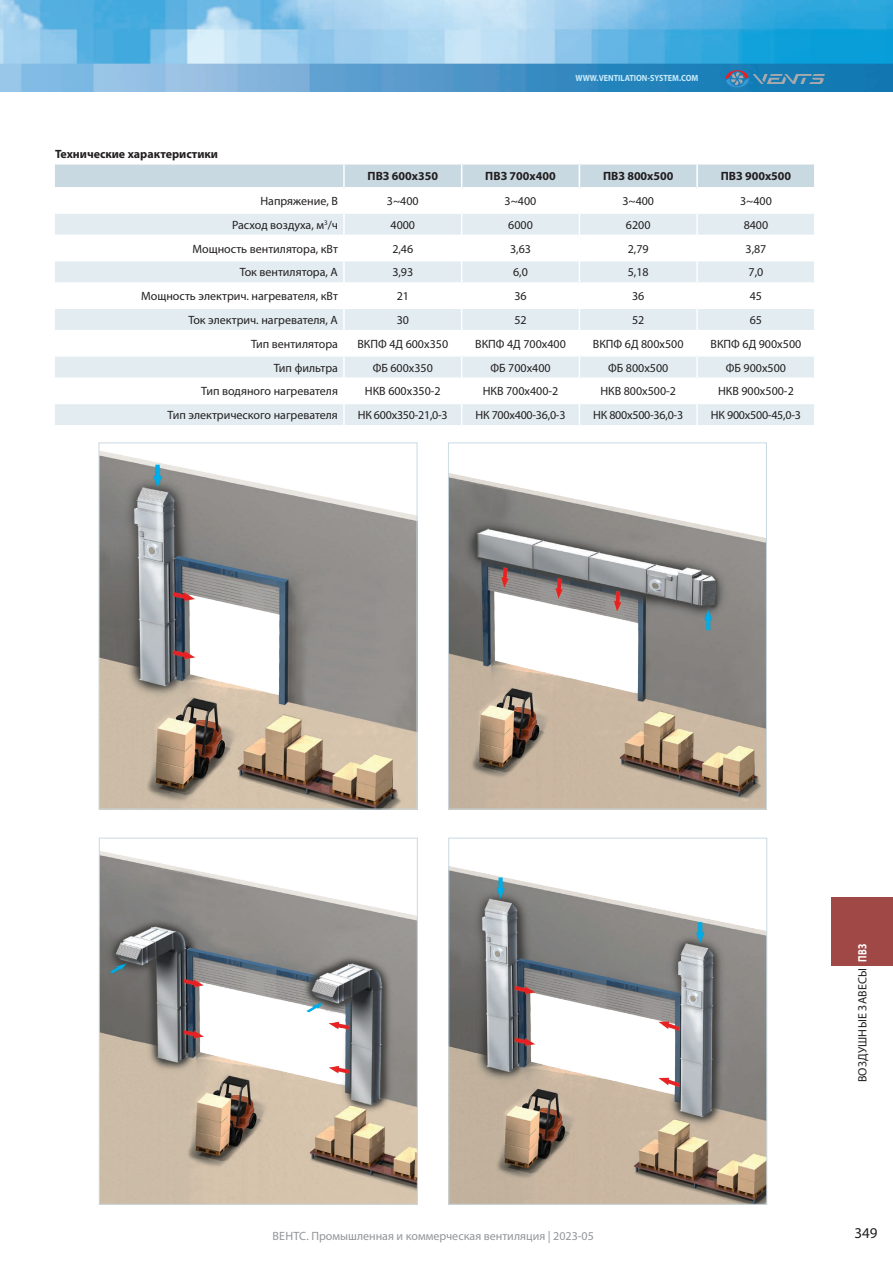
<style>
.page{position:relative;width:893px;height:1263px;background:#fff}
.page>*{position:absolute;margin:0;border:0;box-sizing:border-box;transform-origin:0 0}
.t1{font:15px "Myriad Pro";color:#231f20}
.t2{font:12px "Myriad Pro";color:#231f20}
.t3{font:700 12px "Myriad Pro";color:#231f20}
.t4{font:12px "Myriad Pro";letter-spacing:-.02em;color:#231f20}
.t5{font:12px "Myriad Pro";color:#939598}
.t6{font:12px "Myriad Pro";letter-spacing:.02em;color:#231f20}
.t7{font:700 12px "Myriad Pro";color:#fff;scale:.8 1}
.t8{font:700 9px "Myriad Pro";color:#c6eafa;scale:.9 1}
</style>
<div class="page">
<img style="left:0;top:0;width:893px;height:91px">
<svg style="left:726px;top:70px;width:99px;height:17px;background:#3e83af"></svg>
<div style="left:831px;top:897px;width:62px;height:68px;background:#a04845"></div>
<svg style="left:55px;top:163px;width:760px;height:262px"></svg>
<hr style="left:696px;top:165px;width:2px;height:24px;background:#fff">
<hr style="left:696px;top:189px;width:2px;height:23px;background:#fff">
<hr style="left:696px;top:212px;width:2px;height:24px;background:#fff">
<hr style="left:696px;top:236px;width:2px;height:24px;background:#fff">
<hr style="left:696px;top:260px;width:2px;height:24px;background:#fff">
<hr style="left:696px;top:284px;width:2px;height:24px;background:#fff">
<hr style="left:696px;top:308px;width:2px;height:23px;background:#fff">
<hr style="left:696px;top:331px;width:2px;height:24px;background:#fff">
<hr style="left:696px;top:355px;width:2px;height:24px;background:#fff">
<hr style="left:696px;top:379px;width:2px;height:24px;background:#fff">
<hr style="left:696px;top:403px;width:2px;height:22px;background:#fff">
<hr style="left:814px;top:165px;width:2px;height:24px;background:#fff">
<hr style="left:814px;top:189px;width:2px;height:23px;background:#fff">
<hr style="left:814px;top:212px;width:2px;height:24px;background:#fff">
<hr style="left:814px;top:236px;width:2px;height:24px;background:#fff">
<hr style="left:814px;top:260px;width:2px;height:24px;background:#fff">
<hr style="left:814px;top:284px;width:2px;height:24px;background:#fff">
<hr style="left:814px;top:308px;width:2px;height:23px;background:#fff">
<hr style="left:814px;top:331px;width:2px;height:24px;background:#fff">
<hr style="left:814px;top:355px;width:2px;height:24px;background:#fff">
<hr style="left:814px;top:379px;width:2px;height:24px;background:#fff">
<hr style="left:814px;top:403px;width:2px;height:22px;background:#fff">
<img style="left:101px;top:851px;width:315px;height:352px">
<div style="left:99px;top:838px;width:319px;height:367px;border:1px solid #c9d9e2"></div>
<img style="left:450px;top:473px;width:315px;height:334px">
<div style="left:448px;top:443px;width:319px;height:366px;border:1px solid #c9d9e2"></div>
<img style="left:101px;top:451px;width:314px;height:356px">
<div style="left:99px;top:443px;width:318px;height:366px;border:1px solid #c9d9e2"></div>
<img style="left:450px;top:866px;width:315px;height:337px">
<div style="left:448px;top:838px;width:319px;height:367px;border:1px solid #c9d9e2"></div>
<p class="t3" style="left:55px;top:146px;width:165px">Технические характеристики</p>
<p class="t8" style="left:575px;top:72px;width:138px">WWW.VENTILATION-SYSTEM.COM</p>
<p class="t3" style="left:368px;top:168px;width:72px">ПВЗ 600х350</p>
<p class="t3" style="left:485px;top:168px;width:72px">ПВЗ 700х400</p>
<p class="t3" style="left:603px;top:168px;width:72px">ПВЗ 800х500</p>
<p class="t3" style="left:721px;top:168px;width:72px">ПВЗ 900х500</p>
<p class="t2" style="left:260px;top:194px;width:79px">Напряжение, В</p>
<p class="t2" style="left:387px;top:194px;width:33px">3~400</p>
<p class="t2" style="left:505px;top:194px;width:33px">3~400</p>
<p class="t2" style="left:622px;top:194px;width:33px">3~400</p>
<p class="t2" style="left:740px;top:194px;width:33px">3~400</p>
<p class="t2" style="left:232px;top:217px;width:107px">Расход воздуха, м<sup>3</sup>/ч</p>
<p class="t2" style="left:390px;top:217px;width:26px">4000</p>
<p class="t2" style="left:508px;top:217px;width:26px">6000</p>
<p class="t2" style="left:626px;top:217px;width:26px">6200</p>
<p class="t2" style="left:744px;top:217px;width:26px">8400</p>
<p class="t2" style="left:192px;top:241px;width:147px">Мощность вентилятора, кВт</p>
<p class="t2" style="left:392px;top:241px;width:22px">2,46</p>
<p class="t2" style="left:510px;top:241px;width:22px">3,63</p>
<p class="t2" style="left:628px;top:241px;width:22px">2,79</p>
<p class="t2" style="left:745px;top:241px;width:22px">3,87</p>
<p class="t2" style="left:240px;top:265px;width:100px">Ток вентилятора, А</p>
<p class="t2" style="left:392px;top:265px;width:22px">3,93</p>
<p class="t2" style="left:513px;top:265px;width:16px">6,0</p>
<p class="t2" style="left:628px;top:265px;width:22px">5,18</p>
<p class="t2" style="left:749px;top:265px;width:16px">7,0</p>
<p class="t2" style="left:141px;top:289px;width:198px">Мощность электрич. нагревателя, кВт</p>
<p class="t2" style="left:397px;top:289px;width:14px">21</p>
<p class="t2" style="left:514px;top:289px;width:14px">36</p>
<p class="t2" style="left:632px;top:289px;width:14px">36</p>
<p class="t2" style="left:750px;top:289px;width:14px">45</p>
<p class="t2" style="left:189px;top:312px;width:151px">Ток электрич. нагревателя, А</p>
<p class="t2" style="left:397px;top:312px;width:14px">30</p>
<p class="t2" style="left:514px;top:312px;width:14px">52</p>
<p class="t2" style="left:632px;top:312px;width:14px">52</p>
<p class="t2" style="left:750px;top:312px;width:14px">65</p>
<p class="t2" style="left:251px;top:336px;width:88px">Тип вентилятора</p>
<p class="t2" style="left:357px;top:336px;width:92px">ВКПФ 4Д 600х350</p>
<p class="t2" style="left:475px;top:336px;width:92px">ВКПФ 4Д 700х400</p>
<p class="t2" style="left:593px;top:336px;width:92px">ВКПФ 6Д 800х500</p>
<p class="t2" style="left:711px;top:336px;width:92px">ВКПФ 6Д 900х500</p>
<p class="t2" style="left:274px;top:360px;width:66px">Тип фильтра</p>
<p class="t2" style="left:373px;top:360px;width:62px">ФБ 600х350</p>
<p class="t2" style="left:490px;top:360px;width:62px">ФБ 700х400</p>
<p class="t2" style="left:608px;top:360px;width:62px">ФБ 800х500</p>
<p class="t2" style="left:726px;top:360px;width:62px">ФБ 900х500</p>
<p class="t2" style="left:201px;top:384px;width:138px">Тип водяного нагревателя</p>
<p class="t2" style="left:365px;top:384px;width:77px">НКВ 600х350-2</p>
<p class="t2" style="left:483px;top:384px;width:77px">НКВ 700х400-2</p>
<p class="t2" style="left:600px;top:384px;width:77px">НКВ 800х500-2</p>
<p class="t2" style="left:718px;top:384px;width:77px">НКВ 900х500-2</p>
<p class="t2" style="left:168px;top:408px;width:172px">Тип электрического нагревателя</p>
<p class="t4" style="left:358px;top:408px;width:91px">НК 600х350-21,0-3</p>
<p class="t4" style="left:475px;top:408px;width:91px">НК 700х400-36,0-3</p>
<p class="t4" style="left:593px;top:408px;width:91px">НК 800х500-36,0-3</p>
<p class="t4" style="left:711px;top:408px;width:91px">НК 900х500-45,0-3</p>
<p class="t5" style="left:273px;top:1229px;width:323px">ВЕНТС. Промышленная и коммерческая вентиляция | 2023-05</p>
<p class="t7" style="left:855px;top:962px;width:23px;rotate:-90deg">ПВЗ</p>
<p class="t6" style="left:855px;top:1082px;width:116px;rotate:-90deg">ВОЗДУШНЫЕ ЗАВЕСЫ</p>
<p class="t1" style="left:854px;top:1224px;width:25px">349</p>
</div>
